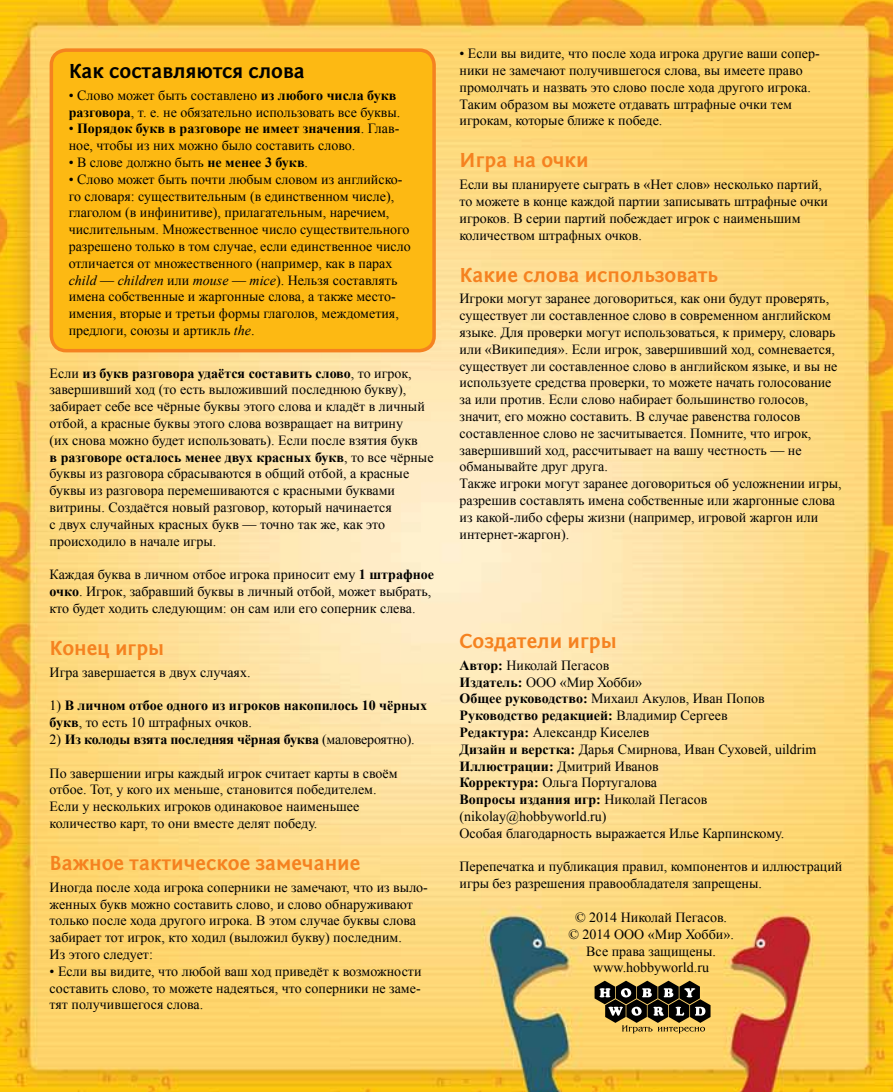
<style>
.page{position:relative;width:893px;height:1092px;background:#fff}
.page>*{position:absolute;margin:0;border:0;box-sizing:border-box;transform-origin:0 0}
.t1{font:700 21px "Fontin Sans CR";color:#f58220}
.t2{font:700 21px "Fontin Sans CR";color:#000}
.t3{font:14px/16.8px "Times New Roman";color:#000}
.t4{font:700 14px/16.8px "Times New Roman";letter-spacing:-.015em;color:#000}
.s1{font-weight:700}
.s2{font-style:italic}
.s3{font-weight:400}
</style>
<div class="page">
<img style="left:0;top:0;width:893px;height:1091px">
<div style="left:51px;top:50px;width:383px;height:300px;background:#fdb913;border-radius:15px"></div>
<div style="left:50px;top:48px;width:386px;height:304px;border:4px solid #f58220;border-radius:15px"></div>
<svg style="left:595px;top:980px;width:115px;height:53px;background:#7a6b43"></svg>
<h1 class="t2" style="left:69px;top:59px;width:238px">Как составляются слова</h1>
<p class="t3" style="left:69px;top:86px;width:333px">• Слово может быть составлено <span class="s1">из любого числа букв разговора</span>, т. е. не обязательно использовать все буквы.</p>
<p class="t3" style="left:69px;top:120px;width:332px">• <span class="s1">Порядок букв в разговоре не имеет значения</span>. Глав&shy;ное, чтобы из них можно было составить слово.</p>
<p class="t3" style="left:69px;top:154px;width:241px">• В слове должно быть <span class="s1">не менее 3 букв</span>.</p>
<p class="t3" style="left:69px;top:170px;width:344px">• Слово может быть почти любым словом из английско&shy;го словаря: существительным (в единственном числе), глаголом (в инфинитиве), прилагательным, наречием, числительным. Множественное число существительного разрешено только в том случае, если единственное число отличается от множественного (например, как в парах <span class="s2">child</span> — <span class="s2">children</span> или <span class="s2">mouse</span> — <span class="s2">mice</span>). Нельзя составлять имена собственные и жаргонные слова, а также место&shy;имения, вторые и третьи формы глаголов, междометия, предлоги, союзы и артикль <span class="s2">the</span>.</p>
<p class="t3" style="left:50px;top:364px;width:385px">Если <span class="s1">из букв разговора удаётся составить слово</span>, то игрок, завершивший ход (то есть выложивший последнюю букву), забирает себе все чёрные буквы этого слова и кладёт в личный отбой, а красные буквы этого слова возвращает на витрину<br>(их снова можно будет использовать). Если после взятия букв<br><span class="s1">в разговоре осталось менее двух красных букв</span>, то все чёрные буквы из разговора сбрасываются в общий отбой, а красные буквы из разговора перемешиваются с красными буквами витрины. Создаётся новый разговор, который начинается<br>с двух случайных красных букв — точно так же, как это происходило в начале игры.</p>
<p class="t3" style="left:50px;top:566px;width:386px">Каждая буква в личном отбое игрока приносит ему <span class="s1">1 штрафное очко</span>. Игрок, забравший буквы в личный отбой, может выбрать, кто будет ходить следующим: он сам или его соперник слева.</p>
<h1 class="t1" style="left:50px;top:636px;width:116px">Конец игры</h1>
<p class="t3" style="left:50px;top:663px;width:202px">Игра завершается в двух случаях.</p>
<p class="t4" style="left:50px;top:696px;width:379px"><span class="s3">1)</span> В личном отбое одного из игроков накопилось 10 чёрных букв<span class="s3">, то есть 10 штрафных очков.</span></p>
<p class="t4" style="left:50px;top:730px;width:367px"><span class="s3">2)</span> Из колоды взята последняя чёрная буква <span class="s3">(маловероятно).</span></p>
<p class="t3" style="left:50px;top:764px;width:350px">По завершении игры каждый игрок считает карты в своём отбое. Тот, у кого их меньше, становится победителем.<br>Если у нескольких игроков одинаковое наименьшее количество карт, то они вместе делят победу.</p>
<h1 class="t1" style="left:50px;top:851px;width:312px">Важное тактическое замечание</h1>
<p class="t3" style="left:50px;top:878px;width:380px">Иногда после хода игрока соперники не замечают, что из выло&shy;женных букв можно составить слово, и слово обнаруживают только после хода другого игрока. В этом случае буквы слова забирает тот игрок, кто ходил (выложил букву) последним.<br>Из этого следует:</p>
<p class="t3" style="left:50px;top:962px;width:373px;text-align:justify">• Если вы видите, что любой ваш ход приведёт к возможности составить слово, то можете надеяться, что соперники не заме&shy;тят получившегося слова.</p>
<p class="t3" style="left:459px;top:45px;width:362px">• Если вы видите, что после хода игрока другие ваши сопер&shy;ники не замечают получившегося слова, вы имеете право промолчать и назвать это слово после хода другого игрока.<br>Таким образом вы можете отдавать штрафные очки тем игрокам, которые ближе к победе.</p>
<h1 class="t1" style="left:459px;top:149px;width:131px">Игра на очки</h1>
<p class="t3" style="left:459px;top:176px;width:370px">Если вы планируете сыграть в «Нет слов» несколько партий, то можете в конце каждой партии записывать штрафные очки игроков. В серии партий побеждает игрок с наименьшим количеством штрафных очков.</p>
<h1 class="t1" style="left:459px;top:263px;width:260px">Какие слова использовать</h1>
<p class="t3" style="left:459px;top:290px;width:384px">Игроки могут заранее договориться, как они будут проверять, существует ли составленное слово в современном английском языке. Для проверки могут использоваться, к примеру, словарь или «Википедия». Если игрок, завершивший ход, сомневается, существует ли составленное слово в английском языке, и вы не используете средства проверки, то можете начать голосование за или против. Если слово набирает большинство голосов, значит, его можно составить. В случае равенства голосов составленное слово не засчитывается. Помните, что игрок, завершивший ход, рассчитывает на вашу честность — не обманывайте друг друга.<br>Также игроки могут заранее договориться об усложнении игры, разрешив составлять имена собственные или жаргонные слова из какой-либо сферы жизни (например, игровой жаргон или интернет-жаргон).</p>
<h1 class="t1" style="left:459px;top:629px;width:159px">Создатели игры</h1>
<p class="t3" style="left:459px;top:656px;width:358px"><span class="s1">Автор:</span> Николай Пегасов<br><span class="s1">Издатель:</span> ООО «Мир Хобби»<br><span class="s1">Общее руководство:</span> Михаил Акулов, Иван Попов <span class="s1">Руководство редакцией:</span> Владимир Сергеев<br><span class="s1">Редактура:</span> Александр Киселев<br><span class="s1">Дизайн и верстка:</span> Дарья Смирнова, Иван Суховей, uildrim <span class="s1">Иллюстрации:</span> Дмитрий Иванов<br><span class="s1">Корректура:</span> Ольга Португалова<br><span class="s1">Вопросы издания игр:</span> Николай Пегасов (nikolay@hobbyworld.ru)<br>Особая благодарность выражается Илье Карпинскому.</p>
<p class="t3" style="left:459px;top:858px;width:384px">Перепечатка и публикация правил, компонентов и иллюстраций игры без разрешения правообладателя запрещены.</p>
<p class="t3" style="left:568px;top:908px;width:167px;text-align:center">© 2014 Николай Пегасов. © 2014 ООО «Мир Хобби».<br>Все права защищены. www.hobbyworld.ru</p>
</div>
